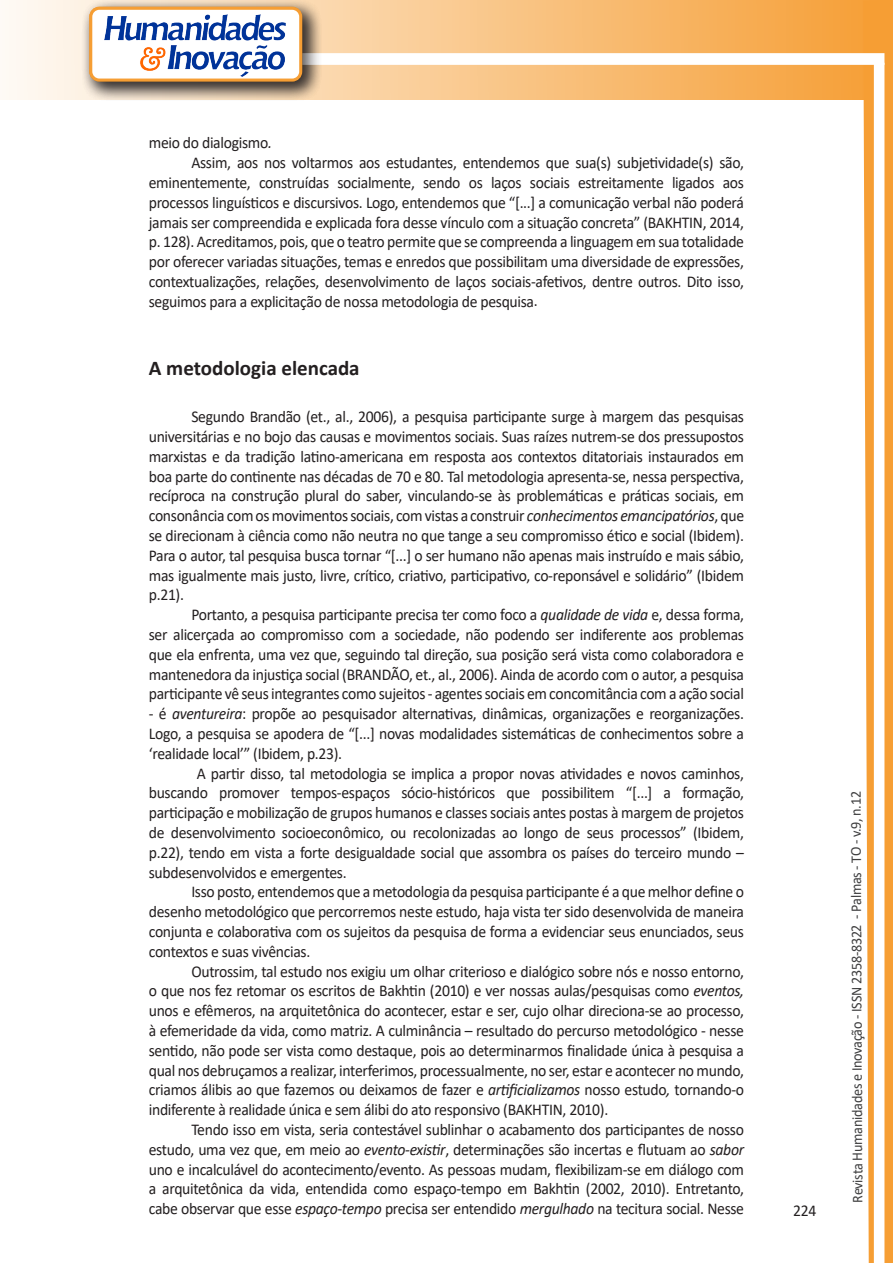
<style>
.page{position:relative;width:893px;height:1263px;background:#fff}
.page>*{position:absolute;margin:0;border:0;box-sizing:border-box;transform-origin:0 0}
.Titulo_2{font:700 21px "Calibri";color:#231f20}
.texto{font:16.5px/19.8px "Calibri";letter-spacing:-.02em;color:#231f20;text-align:justify;scale:.95 1}
.t1{font:15px "Calibri";letter-spacing:-.025em;color:#3e3e3f;scale:.95 1}
.s1{font-style:italic}
</style>
<div class="page">
<svg style="left:5px;top:0;width:858px;height:100px;background:#f9c484"></svg>
<div style="left:302px;top:53px;width:582px;height:12px;background:#fff;border:2px solid #fff"></div>
<svg style="left:863px;top:0;width:30px;height:1263px"></svg>
<div style="left:81px;top:0;width:241px;height:102px;background:#231f20;opacity:.75"></div>
<div style="left:91px;top:8px;width:210px;height:72px;background:#fff;border-radius:9px"></div>
<img style="left:104px;top:14px;width:181px;height:62px">
<div style="left:89px;top:7px;width:213px;height:75px;border:3px solid #f69e34;border-radius:9px"></div>
<p class="texto" style="left:149px;top:133px;width:131px">meio do dialogismo<span class="s1">.</span></p>
<p class="texto" style="left:149px;top:152px;width:628px;text-indent:43px">Assim, aos nos voltarmos aos estudantes, entendemos que sua(s) subjetividade(s) são, eminentemente, construídas socialmente, sendo os laços sociais estreitamente ligados aos processos linguísticos e discursivos. Logo, entendemos que “[...] a comunicação verbal não poderá jamais ser compreendida e explicada fora desse vínculo com a situação concreta” (BAKHTIN, 2014, p. 128). Acreditamos, pois, que o teatro permite que se compreenda a linguagem em sua totalidade por oferecer variadas situações, temas e enredos que possibilitam uma diversidade de expressões, contextualizações, relações, desenvolvimento de laços sociais-afetivos, dentre outros. Dito isso, seguimos para a explicitação de nossa metodologia de pesquisa.</p>
<p class="Titulo_2" style="left:149px;top:353px;width:212px">A metodologia elencada</p>
<p class="texto" style="left:149px;top:406px;width:628px;text-indent:43px">Segundo Brandão (et., al., 2006), a pesquisa participante surge à margem das pesquisas universitárias e no bojo das causas e movimentos sociais. Suas raízes nutrem-se dos pressupostos marxistas e da tradição latino-americana em resposta aos contextos ditatoriais instaurados em boa parte do continente nas décadas de 70 e 80. Tal metodologia apresenta-se, nessa perspectiva, recíproca na construção plural do saber, vinculando-se às problemáticas e práticas sociais, em consonância com os movimentos sociais, com vistas a construir <span class="s1">conhecimentos emancipatórios</span>, que se direcionam à ciência como não neutra no que tange a seu compromisso ético e social (Ibidem).<br>Para o autor, tal pesquisa busca tornar “[...] o ser humano não apenas mais instruído e mais sábio, mas igualmente mais justo, livre, crítico, criativo, participativo, co-reponsável e solidário” (Ibidem p.21).</p>
<p class="texto" style="left:149px;top:604px;width:628px;text-indent:43px">Portanto, a pesquisa participante precisa ter como foco a <span class="s1">qualidade de vida</span> e, dessa forma, ser alicerçada ao compromisso com a sociedade, não podendo ser indiferente aos problemas que ela enfrenta, uma vez que, seguindo tal direção, sua posição será vista como colaboradora e mantenedora da injustiça social (BRANDÃO, et., al., 2006). Ainda de acordo com o autor, a pesquisa participante vê seus integrantes como sujeitos - agentes sociais em concomitância com a ação social</p>
<p class="texto" style="left:149px;top:703px;width:628px">- é <span class="s1">aventureira</span>: propõe ao pesquisador alternativas, dinâmicas, organizações e reorganizações.<br>Logo, a pesquisa se apodera de “[...] novas modalidades sistemáticas de conhecimentos sobre a ‘realidade local’” (Ibidem, p.23).</p>
<p class="texto" style="left:149px;top:763px;width:628px;text-indent:48px">A partir disso, tal metodologia se implica a propor novas atividades e novos caminhos, buscando promover tempos-espaços sócio-históricos que possibilitem “[...] a formação, participação e mobilização de grupos humanos e classes sociais antes postas à margem de projetos de desenvolvimento socioeconômico, ou recolonizadas ao longo de seus processos” (Ibidem, p.22), tendo em vista a forte desigualdade social que assombra os países do terceiro mundo – subdesenvolvidos e emergentes.</p>
<p class="texto" style="left:149px;top:881px;width:628px;text-indent:43px">Isso posto, entendemos que a metodologia da pesquisa participante é a que melhor define o desenho metodológico que percorremos neste estudo, haja vista ter sido desenvolvida de maneira conjunta e colaborativa com os sujeitos da pesquisa de forma a evidenciar seus enunciados, seus contextos e suas vivências.</p>
<p class="texto" style="left:149px;top:961px;width:628px;text-indent:43px">Outrossim, tal estudo nos exigiu um olhar criterioso e dialógico sobre nós e nosso entorno, o que nos fez retomar os escritos de Bakhtin (2010) e ver nossas aulas/pesquisas como <span class="s1">eventos, </span>unos e efêmeros, na arquitetônica do acontecer, estar e ser, cujo olhar direciona-se ao processo, à efemeridade da vida, como matriz. A culminância – resultado do percurso metodológico - nesse sentido, não pode ser vista como destaque, pois ao determinarmos finalidade única à pesquisa a qual nos debruçamos a realizar, interferimos, processualmente, no ser, estar e acontecer no mundo, criamos álibis ao que fazemos ou deixamos de fazer e <span class="s1">artificializamos</span> nosso estudo<span class="s1">,</span> tornando-o indiferente à realidade única e sem álibi do ato responsivo (BAKHTIN, 2010).</p>
<p class="texto" style="left:149px;top:1119px;width:628px;text-indent:43px">Tendo isso em vista, seria contestável sublinhar o acabamento dos participantes de nosso estudo, uma vez que, em meio ao <span class="s1">evento-existir</span>, determinações são incertas e flutuam ao <span class="s1">sabor </span>uno e incalculável do acontecimento/evento. As pessoas mudam, flexibilizam-se em diálogo com a arquitetônica da vida, entendida como espaço-tempo em Bakhtin (2002, 2010). Entretanto, cabe observar que esse <span class="s1">espaço-tempo</span> precisa ser entendido <span class="s1">mergulhado</span> na tecitura social. Nesse</p>
<p class="texto" style="left:793px;top:1200px;width:26px">224</p>
<p class="t1" style="left:846px;top:1203px;width:435px;rotate:-90deg">Revista Humanidades e Inovação - ISSN 2358-8322 - Palmas - TO - v.9, n.12</p>
</div>
